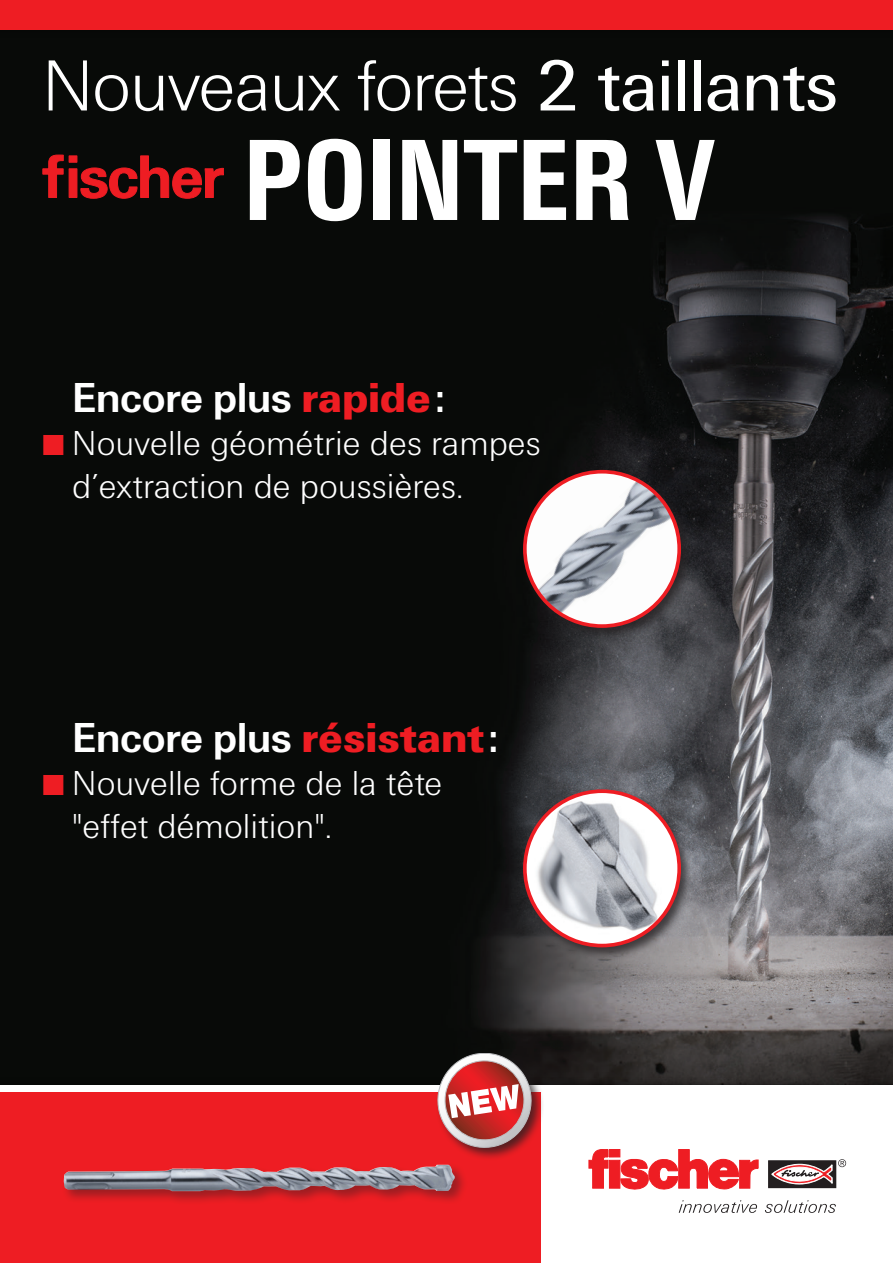
<style>
.page{position:relative;width:893px;height:1263px;background:#fff}
.page>*{position:absolute;margin:0;border:0;box-sizing:border-box;transform-origin:0 0}
.t1{font:700 condensed 120px "Fi We";color:#fff}
.t2{font:300 75px "Fi We";letter-spacing:-.02em;color:#fff}
.t3{font:700 43.5px "Fi We";letter-spacing:-.02em;color:#fff}
.t4{font:300 36px/43.2px "Fi We";color:#fff}
.s1{font-weight:400}
.s2{font-weight:900;color:#ee1d23}
.s3{font-size:30px;color:#ee1d23}
</style>
<div class="page">
<div style="left:768px;top:1160px;width:68px;height:28px;background:#231f20;border:1px solid #231f20"></div>
<svg style="left:589px;top:1149px;width:19px;height:39px"></svg>
<div style="left:609px;top:1160px;width:11px;height:28px;background:#ee1d23"></div>
<svg style="left:621px;top:1149px;width:137px;height:41px"></svg>
<div style="left:609px;top:1149px;width:11px;height:8px;background:#ee1d23"></div>
<svg style="left:772px;top:1164px;width:60px;height:20px"></svg>
<svg style="left:838px;top:1159px;width:8px;height:8px"></svg>
<svg style="left:679px;top:1200px;width:157px;height:13px"></svg>
<div style="left:0;top:1093px;width:541px;height:170px;background:#ee1d23"></div>
<div style="left:0;top:30px;width:893px;height:1056px;background:#231f20;opacity:.5"></div>
<div style="left:0;top:0;width:893px;height:30px;background:#ee1d23"></div>
<div style="left:62px;top:1163px;width:406px;height:42px;background:#231f20;opacity:.4"></div>
<img style="left:63px;top:1165px;width:392px;height:26px">
<div style="left:520px;top:786px;width:175px;height:175px;background:#231f20;opacity:.75"></div>
<img style="left:525px;top:791px;width:154px;height:154px;border-radius:77px">
<div style="left:523px;top:789px;width:158px;height:158px;border:4px solid #ee1d23;border-radius:50%"></div>
<div style="left:520px;top:467px;width:175px;height:174px;background:#231f20;opacity:.75"></div>
<img style="left:525px;top:472px;width:154px;height:154px;border-radius:77px">
<div style="left:523px;top:470px;width:158px;height:158px;border:4px solid #ee1d23;border-radius:50%"></div>
<svg style="left:42px;top:154px;width:182px;height:45px;background:#250c0b"></svg>
<div style="left:435px;top:1051px;width:110px;height:110px;background:#231f20;opacity:.75"></div>
<svg style="left:433px;top:1053px;width:103px;height:99px"></svg>
<h2 class="t2" style="left:43px;top:44px;width:797px">Nouveaux forets <span class="s1">2 taillants</span></h2>
<h1 class="t1" style="left:43px;top:111px;width:674px"><sup>fischer</sup> POINTER V</h1>
<p class="t3" style="left:72px;top:373px;width:375px">Encore plus <span class="s2">rapide</span>:</p>
<p class="t4" style="left:72px;top:422px;width:470px;text-indent:-30px"><span class="s3">˚</span> Nouvelle géométrie des rampes d’extraction de poussières.</p>
<p class="t3" style="left:72px;top:713px;width:428px">Encore plus <span class="s2">résistant</span>:</p>
<p class="t4" style="left:72px;top:762px;width:372px;text-indent:-30px"><span class="s3">˚</span> Nouvelle forme de la tête "effet démolition".</p>
</div>
